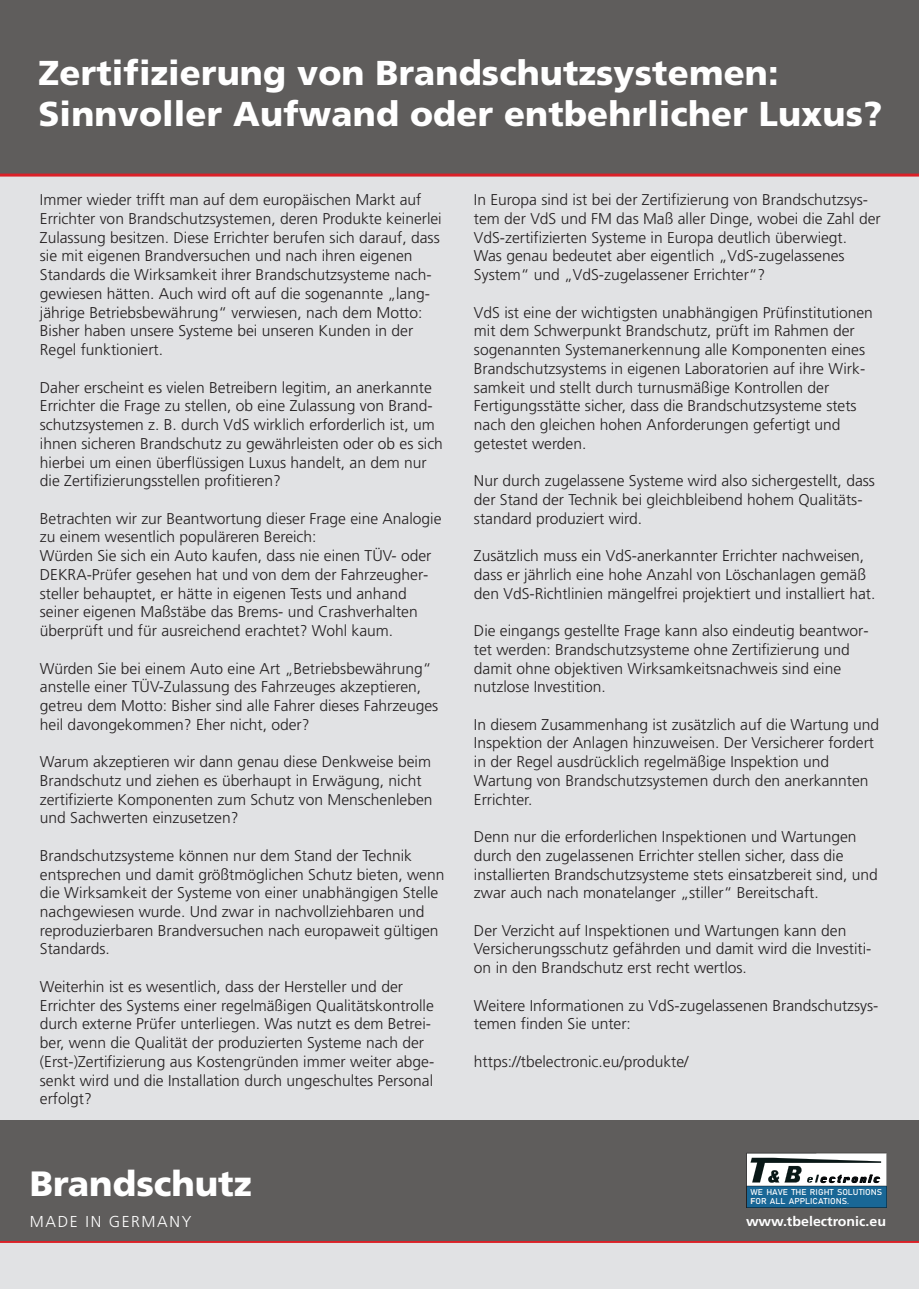
<style>
.page{position:relative;width:919px;height:1289px;background:#fff}
.page>*{position:absolute;margin:0;border:0;box-sizing:border-box;transform-origin:0 0}
.t1{font:900 35.1px "Frutiger LT Pro";color:#fff}
.t2{font:900 34.5px/41.4px "Frutiger LT Pro";letter-spacing:.005em;color:#fff}
.t3{font:300 15.75px "Frutiger LT Pro";letter-spacing:.11em;color:#fff}
.t4{font:300 15.6px/18.8px "Frutiger LT Pro";color:#231f20}
.t5{font:700 13.5px "Frutiger LT Pro";color:#fff;scale:1.05 1}
.t6{font:8.4px/9.3px "Bahnschrift";color:#fff}
.s1{color:#dedddb}
</style>
<div class="page">
<div style="left:0;top:0;width:918px;height:1288px;background:#e1e2e4"></div>
<div style="left:0;top:0;width:918px;height:174px;background:#5f5d5c"></div>
<hr style="left:0;top:173px;width:918px;height:3px;background:#da2128">
<hr style="left:0;top:1240px;width:918px;height:2px;background:#da2128">
<div style="left:0;top:1120px;width:918px;height:120px;background:#5f5d5c"></div>
<svg style="left:746px;top:1152px;width:140px;height:55px;background:#7998aa"></svg>
<h2 class="t2" style="left:38px;top:52px;width:845px">Zertifizierung von Brandschutzsystemen:<br>Sinnvoller Aufwand oder entbehrlicher Luxus?</h2>
<p class="t4" style="left:40px;top:191px;width:403px">Immer wieder trifft man auf dem europäischen Markt auf Errichter von Brandschutzsystemen, deren Produkte keinerlei Zulassung besitzen. Diese Errichter berufen sich darauf, dass sie mit eigenen Brandversuchen und nach ihren eigenen Standards die Wirksamkeit ihrer Brandschutzsysteme nach&shy;gewiesen hätten. Auch wird oft auf die sogenannte „lang&shy;jährige Betriebsbewährung“ verwiesen, nach dem Motto:<br>Bisher haben unsere Systeme bei unseren Kunden in der Regel funktioniert.</p>
<p class="t4" style="left:40px;top:378px;width:404px">Daher erscheint es vielen Betreibern legitim, an anerkannte Errichter die Frage zu stellen, ob eine Zulassung von Brand&shy;schutzsystemen z. B. durch VdS wirklich erforderlich ist, um ihnen sicheren Brandschutz zu gewährleisten oder ob es sich hierbei um einen überflüssigen Luxus handelt, an dem nur die Zertifizierungsstellen profitieren?</p>
<p class="t4" style="left:40px;top:509px;width:403px">Betrachten wir zur Beantwortung dieser Frage eine Analogie zu einem wesentlich populäreren Bereich:<br>Würden Sie sich ein Auto kaufen, dass nie einen TÜV- oder DEKRA-Prüfer gesehen hat und von dem der Fahrzeugher&shy;steller behauptet, er hätte in eigenen Tests und anhand seiner eigenen Maßstäbe das Brems- und Crashverhalten überprüft und für ausreichend erachtet? Wohl kaum.</p>
<p class="t4" style="left:40px;top:659px;width:400px">Würden Sie bei einem Auto eine Art „Betriebsbewährung“ anstelle einer TÜV-Zulassung des Fahrzeuges akzeptieren, getreu dem Motto: Bisher sind alle Fahrer dieses Fahrzeuges heil davongekommen? Eher nicht, oder?</p>
<p class="t4" style="left:40px;top:752px;width:394px">Warum akzeptieren wir dann genau diese Denkweise beim Brandschutz und ziehen es überhaupt in Erwägung, nicht zertifizierte Komponenten zum Schutz von Menschenleben und Sachwerten einzusetzen?</p>
<p class="t4" style="left:40px;top:846px;width:406px">Brandschutzsysteme können nur dem Stand der Technik entsprechen und damit größtmöglichen Schutz bieten, wenn die Wirksamkeit der Systeme von einer unabhängigen Stelle nachgewiesen wurde. Und zwar in nachvollziehbaren und reproduzierbaren Brandversuchen nach europaweit gültigen Standards.</p>
<p class="t4" style="left:40px;top:977px;width:396px">Weiterhin ist es wesentlich, dass der Hersteller und der Errichter des Systems einer regelmäßigen Qualitätskontrolle durch externe Prüfer unterliegen. Was nutzt es dem Betrei&shy;ber, wenn die Qualität der produzierten Systeme nach der (Erst-)Zertifizierung aus Kostengründen immer weiter abge&shy;senkt wird und die Installation durch ungeschultes Personal erfolgt?</p>
<h1 class="t1" style="left:30px;top:1162px;width:223px">Brandschutz</h1>
<p class="t3" style="left:30px;top:1212px;width:163px">MADE IN GERMANY</p>
<p class="t4" style="left:474px;top:191px;width:408px">In Europa sind ist bei der Zertifizierung von Brandschutzsys&shy;tem der VdS und FM das Maß aller Dinge, wobei die Zahl der VdS-zertifizierten Systeme in Europa deutlich überwiegt.<br>Was genau bedeutet aber eigentlich „VdS-zugelassenes System“ und „VdS-zugelassener Errichter“?</p>
<p class="t4" style="left:474px;top:303px;width:400px">VdS ist eine der wichtigsten unabhängigen Prüfinstitutionen mit dem Schwerpunkt Brandschutz, prüft im Rahmen der sogenannten Systemanerkennung alle Komponenten eines Brandschutzsystems in eigenen Laboratorien auf ihre Wirk&shy;samkeit und stellt durch turnusmäßige Kontrollen der Fertigungsstätte sicher, dass die Brandschutzsysteme stets nach den gleichen hohen Anforderungen gefertigt und getestet werden.</p>
<p class="t4" style="left:474px;top:471px;width:402px">Nur durch zugelassene Systeme wird also sichergestellt, dass der Stand der Technik bei gleichbleibend hohem Qualitäts&shy;standard produziert wird.</p>
<p class="t4" style="left:474px;top:546px;width:403px">Zusätzlich muss ein VdS-anerkannter Errichter nachweisen, dass er jährlich eine hohe Anzahl von Löschanlagen gemäß den VdS-Richtlinien mängelfrei projektiert und installiert hat.</p>
<p class="t4" style="left:474px;top:621px;width:396px">Die eingangs gestellte Frage kann also eindeutig beantwor&shy;tet werden: Brandschutzsysteme ohne Zertifizierung und damit ohne objektiven Wirksamkeitsnachweis sind eine nutzlose Investition.</p>
<p class="t4" style="left:474px;top:715px;width:407px">In diesem Zusammenhang ist zusätzlich auf die Wartung und Inspektion der Anlagen hinzuweisen. Der Versicherer fordert in der Regel ausdrücklich regelmäßige Inspektion und Wartung von Brandschutzsystemen durch den anerkannten Errichter.</p>
<p class="t4" style="left:474px;top:827px;width:405px">Denn nur die erforderlichen Inspektionen und Wartungen durch den zugelassenen Errichter stellen sicher, dass die installierten Brandschutzsysteme stets einsatzbereit sind, und zwar auch nach monatelanger „stiller“ Bereitschaft.</p>
<p class="t4" style="left:474px;top:921px;width:399px">Der Verzicht auf Inspektionen und Wartungen kann den<br>Versicherungsschutz gefährden und damit wird die Investiti&shy;on in den Brandschutz erst recht wertlos.</p>
<p class="t4" style="left:474px;top:995px;width:406px">Weitere Informationen zu VdS-zugelassenen Brandschutzsys&shy;temen finden Sie unter:</p>
<p class="t4" style="left:474px;top:1052px;width:216px">https://tbelectronic.eu/produkte/</p>
<p class="t6" style="left:750px;top:1187px;width:133px">WE HAVE THE RIGHT SOLUTIONS<br><span class="s1">F</span>OR ALL APPLICATIONS.</p>
<p class="t5" style="left:746px;top:1212px;width:135px">www.tbelectronic.eu</p>
</div>
